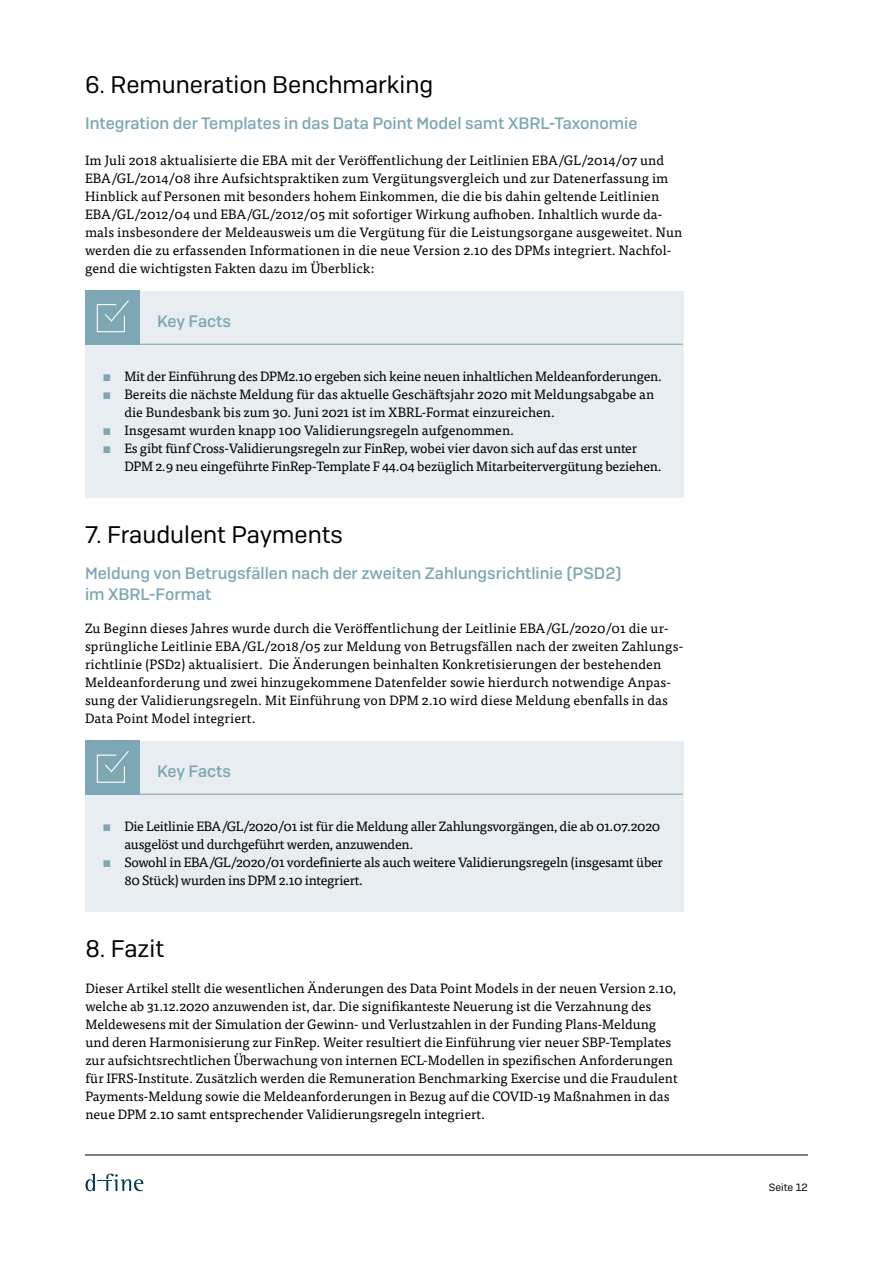
<style>
.page{position:relative;width:893px;height:1263px;background:#fff}
.page>*{position:absolute;margin:0;border:0;box-sizing:border-box;transform-origin:0 0}
.t1{font:24px "Camber";color:#000}
.t2{font:500 16.5px/21px "Camber";color:#7da7b4}
.t3{font:13.5px/18px "Tisa OT";color:#000}
.t4{font:13.5px/18px "Tisa OT";letter-spacing:-.02em;color:#000}
.t5{font:10.5px "Camber";color:#000}
.s1{font-weight:700;color:#7da7b4}
</style>
<div class="page">
<div style="left:85px;top:291px;width:598px;height:206px;background:#e7edf0"></div>
<div style="left:85px;top:741px;width:598px;height:170px;background:#e7edf0"></div>
<div style="left:85px;top:291px;width:54px;height:54px;background:#7da7b4"></div>
<div style="left:85px;top:741px;width:54px;height:54px;background:#7da7b4"></div>
<hr style="left:136px;top:344px;width:547px;height:1px;background:#7da7b4">
<hr style="left:136px;top:794px;width:547px;height:1px;background:#7da7b4">
<svg style="left:96px;top:750px;width:33px;height:33px"></svg>
<svg style="left:96px;top:300px;width:33px;height:33px"></svg>
<hr style="left:85px;top:1155px;width:723px;height:1px;background:#000">
<svg style="left:85px;top:1174px;width:58px;height:17px"></svg>
<h1 class="t1" style="left:85px;top:70px;width:350px">6. Remuneration Benchmarking</h1>
<p class="t2" style="left:85px;top:112px;width:554px">Integration der Templates in das Data Point Model samt XBRL-Taxonomie</p>
<p class="t3" style="left:85px;top:151px;width:599px">Im Juli 2018 aktualisierte die EBA mit der Veröffentlichung der Leitlinien EBA/GL/2014/07 und EBA/GL/2014/08 ihre Aufsichtspraktiken zum Vergütungsvergleich und zur Datenerfassung im Hinblick auf Personen mit besonders hohem Einkommen, die die bis dahin geltende Leitlinien EBA/GL/2012/04 und EBA/GL/2012/05 mit sofortiger Wirkung aufhoben. Inhaltlich wurde da&shy;mals insbesondere der Meldeausweis um die Vergütung für die Leistungsorgane ausgeweitet. Nun werden die zu erfassenden Informationen in die neue Version 2.10 des DPMs integriert. Nachfol&shy;gend die wichtigsten Fakten dazu im Überblick:</p>
<p class="t2" style="left:157px;top:310px;width:75px">Key Facts</p>
<p class="t4" style="left:103px;top:367px;width:560px"><span class="s1">▪</span> Mit der Einführung des DPM2.10 ergeben sich keine neuen inhaltlichen Meldeanforderungen.</p>
<p class="t3" style="left:124px;top:385px;width:531px;text-indent:-21px"><span class="s1">▪</span> Bereits die nächste Meldung für das aktuelle Geschäftsjahr 2020 mit Meldungsabgabe an die Bundesbank bis zum 30. Juni 2021 ist im XBRL-Format einzureichen.</p>
<p class="t3" style="left:103px;top:421px;width:412px"><span class="s1">▪</span> Insgesamt wurden knapp 100 Validierungsregeln aufgenommen.</p>
<p class="t3" style="left:124px;top:439px;width:539px;text-indent:-21px"><span class="s1">▪</span> Es gibt fünf Cross-Validierungsregeln zur FinRep, wobei vier davon sich auf das erst unter<br>DPM 2.9 neu eingeführte FinRep-Template F 44.04 bezüglich Mitarbeitervergütung beziehen.</p>
<h1 class="t1" style="left:85px;top:520px;width:259px">7. Fraudulent Payments</h1>
<p class="t2" style="left:85px;top:562px;width:538px">Meldung von Betrugsfällen nach der zweiten Zahlungsrichtlinie (PSD2) im XBRL-Format</p>
<p class="t3" style="left:85px;top:619px;width:600px">Zu Beginn dieses Jahres wurde durch die Veröffentlichung der Leitlinie EBA/GL/2020/01 die ur&shy;sprüngliche Leitlinie EBA/GL/2018/05 zur Meldung von Betrugsfällen nach der zweiten Zahlungs&shy;richtlinie (PSD2) aktualisiert. Die Änderungen beinhalten Konkretisierungen der bestehenden Meldeanforderung und zwei hinzugekommene Datenfelder sowie hierdurch notwendige Anpas&shy;sung der Validierungsregeln. Mit Einführung von DPM 2.10 wird diese Meldung ebenfalls in das Data Point Model integriert.</p>
<p class="t2" style="left:157px;top:760px;width:75px">Key Facts</p>
<p class="t4" style="left:124px;top:817px;width:537px;text-indent:-21px"><span class="s1">▪</span> Die Leitlinie EBA/GL/2020/01 ist für die Meldung aller Zahlungsvorgängen, die ab 01.07.2020 ausgelöst und durchgeführt werden, anzuwenden.</p>
<p class="t4" style="left:124px;top:853px;width:540px;text-indent:-21px"><span class="s1">▪</span> Sowohl in EBA/GL/2020/01 vordefinierte als auch weitere Validierungsregeln (insgesamt über<br>80 Stück) wurden ins DPM 2.10 integriert.</p>
<h1 class="t1" style="left:85px;top:934px;width:80px">8. Fazit</h1>
<p class="t3" style="left:85px;top:979px;width:594px">Dieser Artikel stellt die wesentlichen Änderungen des Data Point Models in der neuen Version 2.10, welche ab 31.12.2020 anzuwenden ist, dar. Die signifikanteste Neuerung ist die Verzahnung des Meldewesens mit der Simulation der Gewinn- und Verlustzahlen in der Funding Plans-Meldung und deren Harmonisierung zur FinRep. Weiter resultiert die Einführung vier neuer SBP-Templates zur aufsichtsrechtlichen Überwachung von internen ECL-Modellen in spezifischen Anforderungen für IFRS-Institute. Zusätzlich werden die Remuneration Benchmarking Exercise und die Fraudulent Payments-Meldung sowie die Meldeanforderungen in Bezug auf die COVID-19 Maßnahmen in das neue DPM 2.10 samt entsprechender Validierungsregeln integriert.</p>
<p class="t5" style="left:769px;top:1181px;width:41px">Seite 12</p>
</div>
